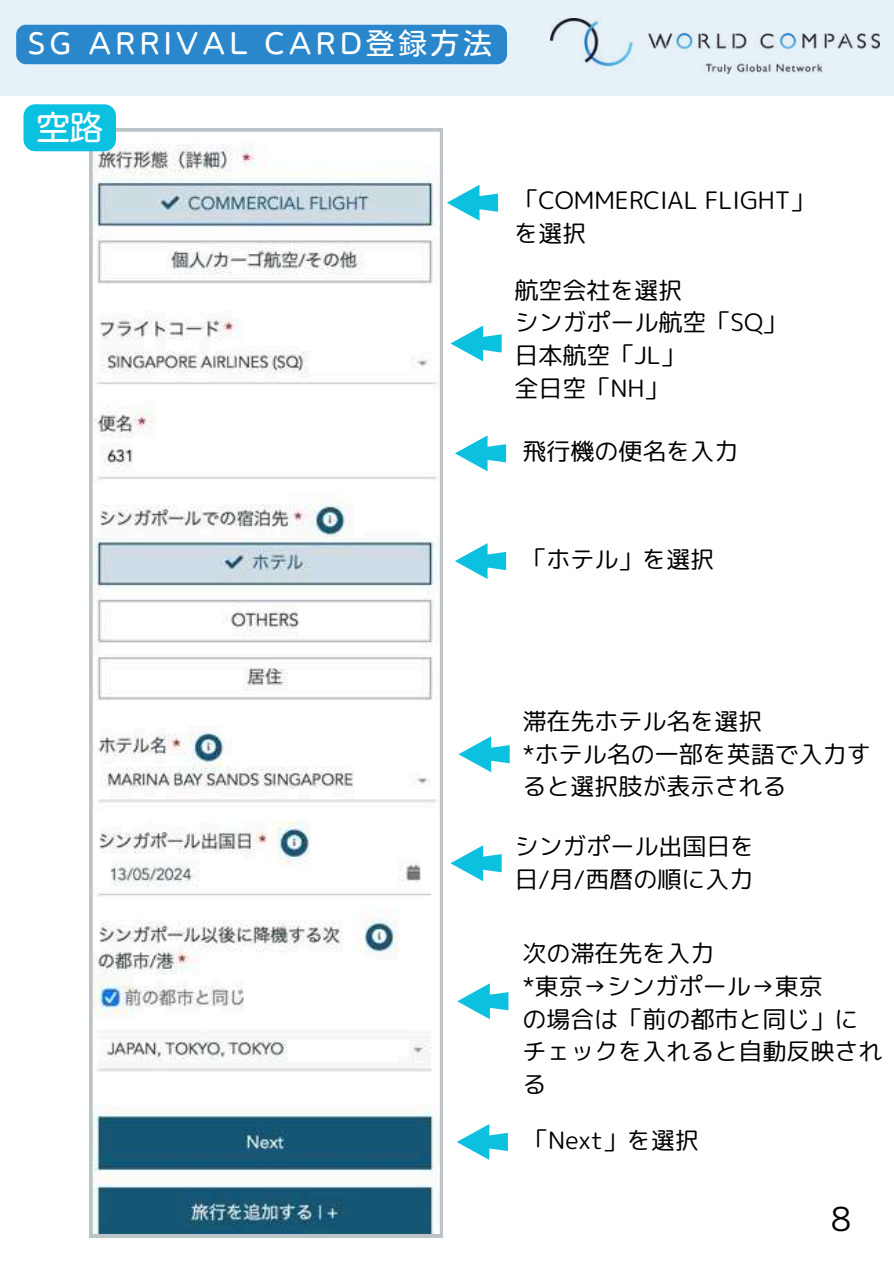
<style>
.page{position:relative;width:894px;height:1264px;background:#fff}
.page>*{position:absolute;margin:0;border:0;box-sizing:border-box;transform-origin:0 0}
.t1{font:33px "Nud Motoya Maru Std W3";color:#fff}
.t2{font:33px "rounded mplus 1 p regular";color:#000}
.t3{font:28.35px "Nud Motoya Maru Std W3";letter-spacing:.14em;color:#fff}
.t4{font:24px/32.7px "rounded mplus 1 p regular";color:#000}
</style>
<div class="page">
<div style="left:0;top:0;width:893px;height:96px;background:#e6f1f8"></div>
<img style="left:550px;top:19px;width:328px;height:55px">
<div style="left:16px;top:25px;width:491px;height:39px;background:#2a87cc;border-radius:10px"></div>
<svg style="left:89px;top:128px;width:354px;height:1108px"></svg>
<svg style="left:458px;top:736px;width:51px;height:36px"></svg>
<svg style="left:447px;top:185px;width:51px;height:36px"></svg>
<svg style="left:455px;top:435px;width:51px;height:36px"></svg>
<svg style="left:450px;top:325px;width:51px;height:36px"></svg>
<svg style="left:455px;top:543px;width:51px;height:36px"></svg>
<svg style="left:450px;top:845px;width:51px;height:36px"></svg>
<svg style="left:457px;top:983px;width:51px;height:36px"></svg>
<svg style="left:457px;top:1124px;width:50px;height:35px"></svg>
<div style="left:23px;top:104px;width:93px;height:47px;background:#0cc0df;border-radius:12px"></div>
<p class="t3" style="left:28px;top:29px;width:465px">SG ARRIVAL CARD登録方法</p>
<h1 class="t1" style="left:37px;top:111px;width:67px">空路</h1>
<p class="t4" style="left:514px;top:184px;width:302px">「COMMERCIAL FLIGHT」を選択</p>
<p class="t4" style="left:514px;top:273px;width:273px">航空会社を選択<br>シンガポール航空「SQ」日本航空「JL」<br>全日空「NH」</p>
<p class="t4" style="left:522px;top:434px;width:217px">飛行機の便名を入力</p>
<p class="t4" style="left:522px;top:542px;width:193px">「ホテル」を選択</p>
<p class="t4" style="left:522px;top:704px;width:350px">滞在先ホテル名を選択<br>*ホテル名の一部を英語で入力すると選択肢が表示される</p>
<p class="t4" style="left:514px;top:830px;width:241px">シンガポール出国日を日/月/西暦の順に入力</p>
<p class="t4" style="left:522px;top:937px;width:361px">次の滞在先を入力<br>*東京→シンガポール→東京<br>の場合は「前の都市と同じ」にチェックを入れると自動反映される</p>
<p class="t4" style="left:524px;top:1123px;width:176px">「Next」を選択</p>
<h1 class="t2" style="left:830px;top:1195px;width:22px">8</h1>
</div>
